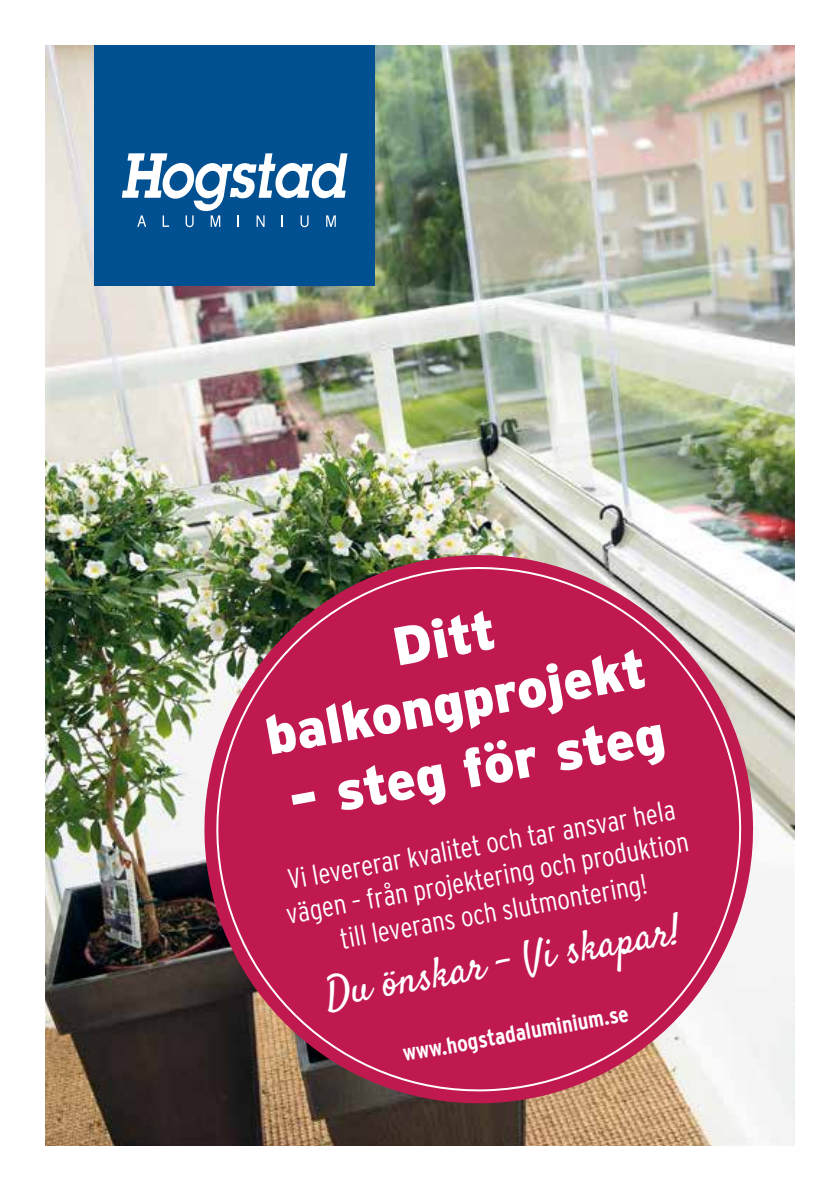
<style>
.page{position:relative;width:840px;height:1191px;background:#fff}
.page>*{position:absolute;margin:0;border:0;box-sizing:border-box;transform-origin:0 0}
.t1{font:900 54px/64.8px "Interstate";color:#fff;text-align:center}
.t2{font:41.8px "Satisfy";color:#fff}
.t3{font:300 condensed 28px/33.8px "Interstate";color:#fff;text-align:center}
.t4{font:700 condensed 22.8px "Interstate";color:#fff}
</style>
<div class="page">
<img style="left:45px;top:45px;width:749px;height:1100px">
<img style="left:200px;top:550px;width:557px;height:557px">
<svg style="left:213px;top:564px;width:531px;height:530px;background:#ba325c"></svg>
<div style="left:94px;top:45px;width:281px;height:241px;background:#005092"></div>
<svg style="left:122px;top:153px;width:225px;height:74px"></svg>
<h1 class="t1" style="left:249px;top:639px;width:387px;rotate:-10deg">Ditt balkongprojekt</h1>
<h1 class="t1" style="left:283px;top:768px;width:383px;rotate:-10deg">– steg för steg</h1>
<p class="t3" style="left:277px;top:863px;width:410px;rotate:-10deg">Vi levererar kvalitet och tar ansvar hela vägen – från projektering och produktion till leverans och slutmontering!</p>
<h2 class="t2" style="left:320px;top:967px;width:362px;rotate:-10deg">Du önskar - Vi skapar!</h2>
<p class="t4" style="left:400px;top:1040px;width:230px;rotate:-10deg">www.hogstadaluminium.se</p>
</div>
